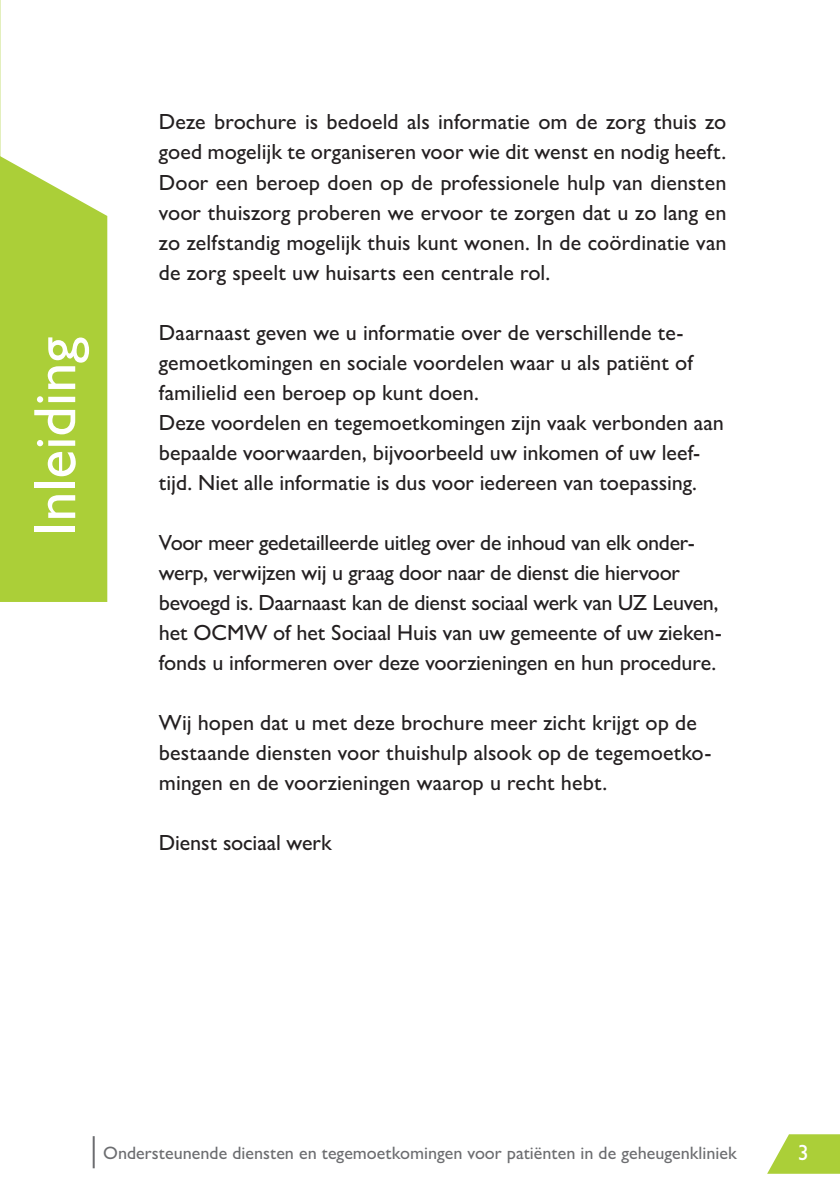
<style>
.page{position:relative;width:840px;height:1191px;background:#fff}
.page>*{position:absolute;margin:0;border:0;box-sizing:border-box;transform-origin:0 0}
.t1{font:500 60px "Gill Sans Nova";color:#fff}
.t2{font:500 22px/30px "Gill Sans Nova";color:#231f20}
.t3{font:500 22px "Gill Sans Nova";color:#fff}
.t4{font:500 18px "Gill Sans Nova";color:#6c6d70}
</style>
<div class="page">
<svg style="left:767px;top:1134px;width:72px;height:39px"></svg>
<hr style="left:93px;top:1136px;width:2px;height:32px;background:#6c6d70">
<svg style="left:0;top:0;width:1px;height:156px"></svg>
<div style="left:0;top:156px;width:107px;height:446px;background:#abcf38"></div>
<h1 class="t1" style="left:18px;top:536px;width:201px;rotate:-90deg">Inleiding</h1>
<p class="t2" style="left:159px;top:107px;width:569px;text-align:justify">Deze brochure is bedoeld als informatie om de zorg thuis zo goed mogelijk te organiseren voor wie dit wenst en nodig heeft.<br>Door een beroep doen op de professionele hulp van diensten voor thuiszorg proberen we ervoor te zorgen dat u zo lang en zo zelfstandig mogelijk thuis kunt wonen. In de coördinatie van de zorg speelt uw huisarts een centrale rol.</p>
<p class="t2" style="left:159px;top:317px;width:566px">Daarnaast geven we u informatie over de verschillende te&shy;gemoetkomingen en sociale voordelen waar u als patiënt of familielid een beroep op kunt doen.<br>Deze voordelen en tegemoetkomingen zijn vaak verbonden aan bepaalde voorwaarden, bijvoorbeeld uw inkomen of uw leef&shy;tijd. Niet alle informatie is dus voor iedereen van toepassing.</p>
<p class="t2" style="left:159px;top:527px;width:564px">Voor meer gedetailleerde uitleg over de inhoud van elk onder&shy;werp, verwijzen wij u graag door naar de dienst die hiervoor bevoegd is. Daarnaast kan de dienst sociaal werk van UZ Leuven, het OCMW of het Sociaal Huis van uw gemeente of uw zieken&shy;fonds u informeren over deze voorzieningen en hun procedure.</p>
<p class="t2" style="left:159px;top:707px;width:553px">Wij hopen dat u met deze brochure meer zicht krijgt op de bestaande diensten voor thuishulp alsook op de tegemoetko&shy;mingen en de voorzieningen waarop u recht hebt.</p>
<p class="t2" style="left:159px;top:827px;width:174px">Dienst sociaal werk</p>
<p class="t4" style="left:103px;top:1141px;width:634px">Ondersteunende diensten en tegemoetkomingen voor patiënten in de geheugenkliniek</p>
<p class="t3" style="left:797px;top:1138px;width:12px">3</p>
</div>
